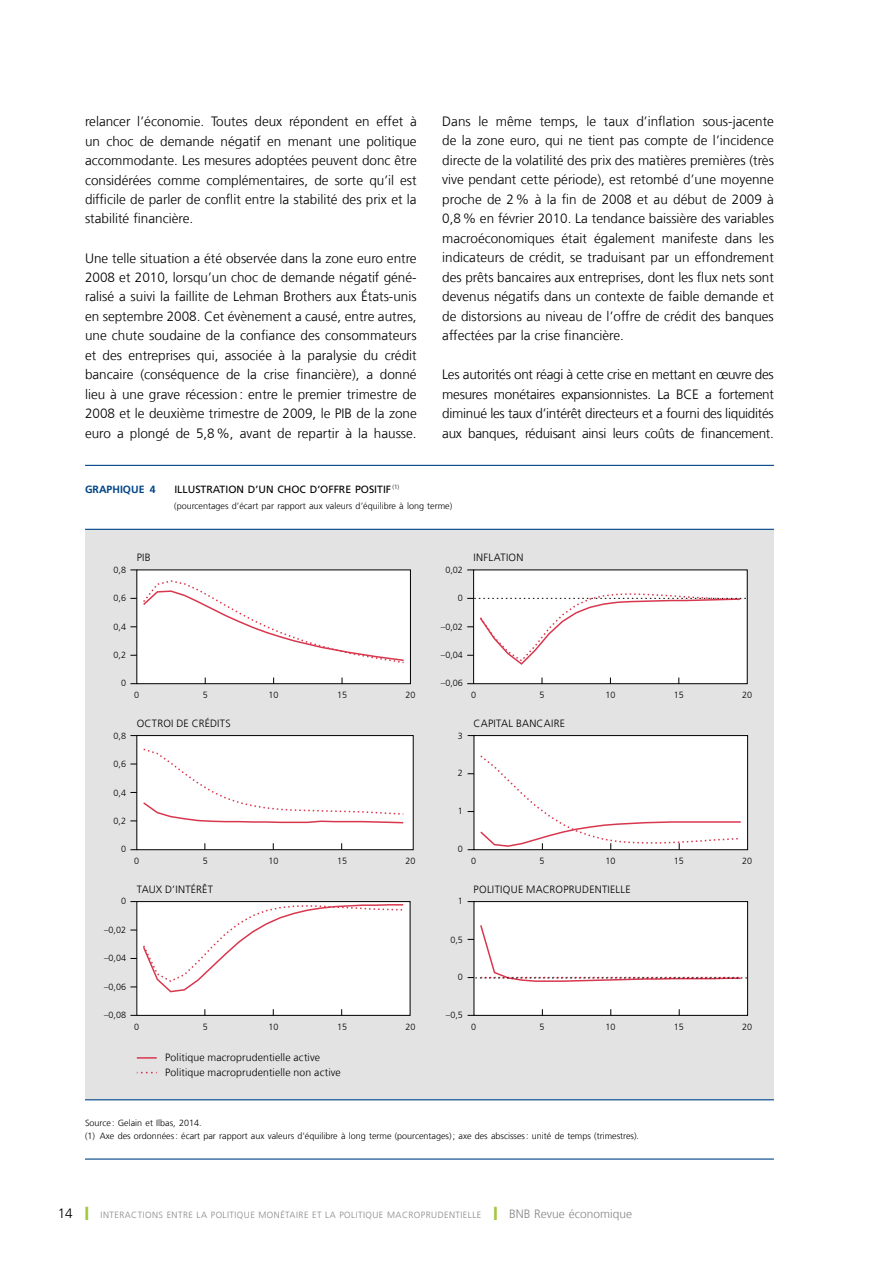
<style>
.page{position:relative;width:893px;height:1263px;background:#fff}
.page>*{position:absolute;margin:0;border:0;box-sizing:border-box;transform-origin:0 0}
.t1{font:300 13.5px/19.5px "Frutiger LT Com";color:#000;text-align:justify}
.t2{font:300 10.5px/15.1px "Frutiger LT Com";letter-spacing:.015em;color:#000}
.t3{font:10.5px "Frutiger LT Com";color:#000}
.t4{font:700 10.5px "Frutiger LT Com";color:#048}
.t5{font:300 9px/12.8px "Frutiger LT Com";color:#000}
.t6{font:300 9px "Frutiger LT Com";letter-spacing:.05em;color:#878787}
.s1{font-size:13.5px;color:#000}
.s2{color:#a2c740}
.s3{font-size:12px}
</style>
<div class="page">
<div style="left:85px;top:529px;width:689px;height:571px;background:#e3e3e3"></div>
<hr style="left:85px;top:465px;width:689px;height:1px;background:#048">
<hr style="left:85px;top:529px;width:689px;height:1px;background:#048">
<hr style="left:85px;top:1099px;width:689px;height:1px;background:#048">
<hr style="left:85px;top:1158px;width:689px;height:1px;background:#048">
<div style="left:137px;top:570px;width:273px;height:114px;background:#fff"></div>
<div style="left:474px;top:570px;width:273px;height:114px;background:#fff"></div>
<div style="left:137px;top:735px;width:276px;height:115px;background:#fff"></div>
<div style="left:474px;top:735px;width:274px;height:115px;background:#fff"></div>
<div style="left:137px;top:901px;width:273px;height:114px;background:#fff"></div>
<div style="left:474px;top:901px;width:274px;height:114px;background:#fff"></div>
<svg style="left:130px;top:580px;width:274px;height:84px"></svg>
<svg style="left:467px;top:593px;width:279px;height:72px"></svg>
<svg style="left:130px;top:748px;width:274px;height:76px"></svg>
<svg style="left:468px;top:754px;width:273px;height:96px"></svg>
<svg style="left:130px;top:901px;width:274px;height:92px"></svg>
<svg style="left:468px;top:923px;width:281px;height:60px"></svg>
<div style="left:136px;top:569px;width:275px;height:115px;border:1px solid #000"></div>
<div style="left:473px;top:569px;width:275px;height:115px;border:1px solid #000"></div>
<div style="left:136px;top:735px;width:278px;height:115px;border:1px solid #000"></div>
<div style="left:474px;top:735px;width:274px;height:115px;border:1px solid #000"></div>
<div style="left:136px;top:901px;width:274px;height:115px;border:1px solid #000"></div>
<div style="left:474px;top:901px;width:274px;height:115px;border:1px solid #000"></div>
<hr style="left:137px;top:1057px;width:20px;height:2px;background:#d8364d">
<p class="t1" style="left:85px;top:111px;width:333px">relancer l’économie. Toutes deux répondent en effet à un choc de demande négatif en menant une politique accommodante. Les mesures adoptées peuvent donc être considérées comme complémentaires, de sorte qu’il est difficile de parler de conflit entre la stabilité des prix et la stabilité financière.</p>
<p class="t1" style="left:85px;top:248px;width:333px">U ne telle situation a été observée dans la zone euro entre 2008 et 2010, lorsqu’un choc de demande négatif géné‑ ralisé a suivi la faillite de Lehman Brothers aux États-unis en septembre 2008. Cet évènement a causé, entre autres, une chute soudaine de la confiance des consommateurs et des entreprises qui, associée à la paralysie du crédit bancaire (conséquence de la crise financière), a donné lieu à une grave récession: entre le premier trimestre de 2008 et le deuxième trimestre de 2009, le PIB de la zone euro a plongé de 5,8%, avant de repartir à la hausse.</p>
<p class="t1" style="left:442px;top:111px;width:333px">Dans le même temps, le taux d’inflation sous-jacente de la zone euro, qui ne tient pas compte de l’incidence directe de la volatilité des prix des matières premières (très vive pendant cette période), est retombé d’une moyenne proche de 2% à la fin de 2008 et au début de 2009 à 0,8% en février 2010. La tendance baissière des variables macroéconomiques était également manifeste dans les indicateurs de crédit, se traduisant par un effondrement des prêts bancaires aux entreprises, dont les flux nets sont devenus négatifs dans un contexte de faible demande et de distorsions au niveau de l’offre de crédit des banques affectées par la crise financière.</p>
<p class="t1" style="left:442px;top:365px;width:333px">Les autorités ont réagi à cette crise en mettant en œuvre des mesures monétaires expansionnistes. La BCE a fortement diminué les taux d’intérêt directeurs et a fourni des liquidités aux banques, réduisant ainsi leurs coûts de financement.</p>
<p class="t4" style="left:85px;top:483px;width:72px">GRAPHIQUE 4</p>
<p class="t3" style="left:174px;top:483px;width:226px">ILLUSTRATION D’UN CHOC D’OFFRE POSITIF <sup>(1)</sup></p>
<p class="t5" style="left:174px;top:500px;width:279px">(pourcentages d’écart par rapport aux valeurs d’équilibre à long terme)</p>
<p class="t2" style="left:137px;top:550px;width:16px">PIB</p>
<p class="t2" style="left:474px;top:550px;width:51px">INFLATION</p>
<p class="t5" style="left:114px;top:563px;width:14px">0,8</p>
<p class="t5" style="left:445px;top:563px;width:19px">0,02</p>
<p class="t5" style="left:114px;top:591px;width:14px">0,6</p>
<p class="t5" style="left:458px;top:591px;width:7px">0</p>
<p class="t5" style="left:114px;top:620px;width:14px">0,4</p>
<p class="t5" style="left:441px;top:620px;width:24px">–0,02</p>
<p class="t5" style="left:114px;top:648px;width:14px">0,2</p>
<p class="t5" style="left:441px;top:648px;width:24px">–0,04</p>
<p class="t5" style="left:121px;top:677px;width:7px">0</p>
<p class="t5" style="left:441px;top:677px;width:24px">–0,06</p>
<p class="t5" style="left:134px;top:689px;width:7px">0</p>
<p class="t5" style="left:203px;top:689px;width:7px">5</p>
<p class="t5" style="left:269px;top:689px;width:12px">10</p>
<p class="t5" style="left:337px;top:689px;width:12px">15</p>
<p class="t5" style="left:405px;top:689px;width:12px">20</p>
<p class="t5" style="left:471px;top:689px;width:7px">0</p>
<p class="t5" style="left:539px;top:689px;width:7px">5</p>
<p class="t5" style="left:605px;top:689px;width:12px">10</p>
<p class="t5" style="left:674px;top:689px;width:12px">15</p>
<p class="t5" style="left:742px;top:689px;width:12px">20</p>
<p class="t5" style="left:114px;top:729px;width:14px">0,8</p>
<p class="t5" style="left:114px;top:757px;width:14px">0,6</p>
<p class="t5" style="left:114px;top:786px;width:14px">0,4</p>
<p class="t5" style="left:114px;top:814px;width:14px">0,2</p>
<p class="t5" style="left:121px;top:843px;width:7px">0</p>
<p class="t5" style="left:121px;top:895px;width:7px">0</p>
<p class="t2" style="left:137px;top:716px;width:95px">OCTROI DE CRÉDITS</p>
<p class="t5" style="left:458px;top:729px;width:7px">3</p>
<p class="t2" style="left:474px;top:716px;width:93px">CAPITAL BANCAIRE</p>
<p class="t5" style="left:458px;top:767px;width:7px">2</p>
<p class="t5" style="left:458px;top:805px;width:7px">1</p>
<p class="t5" style="left:458px;top:843px;width:7px">0</p>
<p class="t5" style="left:134px;top:855px;width:7px">0</p>
<p class="t5" style="left:203px;top:855px;width:7px">5</p>
<p class="t5" style="left:269px;top:855px;width:12px">10</p>
<p class="t5" style="left:337px;top:855px;width:12px">15</p>
<p class="t5" style="left:405px;top:855px;width:12px">20</p>
<p class="t5" style="left:471px;top:855px;width:7px">0</p>
<p class="t5" style="left:539px;top:855px;width:7px">5</p>
<p class="t5" style="left:605px;top:855px;width:12px">10</p>
<p class="t5" style="left:674px;top:855px;width:12px">15</p>
<p class="t5" style="left:742px;top:855px;width:12px">20</p>
<p class="t2" style="left:137px;top:882px;width:78px">TAUX D’INTÉRÊT</p>
<p class="t5" style="left:458px;top:895px;width:7px">1</p>
<p class="t2" style="left:474px;top:882px;width:159px">POLITIQUE MACROPRUDENTIELLE</p>
<p class="t5" style="left:104px;top:923px;width:24px">–0,02</p>
<p class="t5" style="left:104px;top:952px;width:24px">–0,04</p>
<p class="t5" style="left:104px;top:980px;width:24px">–0,06</p>
<p class="t5" style="left:104px;top:1009px;width:24px">–0,08</p>
<p class="t5" style="left:450px;top:933px;width:14px">0,5</p>
<p class="t5" style="left:458px;top:971px;width:7px">0</p>
<p class="t5" style="left:446px;top:1009px;width:19px">–0,5</p>
<p class="t5" style="left:134px;top:1020px;width:7px">0</p>
<p class="t5" style="left:203px;top:1020px;width:7px">5</p>
<p class="t5" style="left:269px;top:1020px;width:12px">10</p>
<p class="t5" style="left:337px;top:1020px;width:12px">15</p>
<p class="t5" style="left:405px;top:1020px;width:12px">20</p>
<p class="t5" style="left:471px;top:1020px;width:7px">0</p>
<p class="t5" style="left:539px;top:1020px;width:7px">5</p>
<p class="t5" style="left:605px;top:1020px;width:12px">10</p>
<p class="t5" style="left:674px;top:1020px;width:12px">15</p>
<p class="t5" style="left:742px;top:1020px;width:12px">20</p>
<p class="t2" style="left:165px;top:1050px;width:177px">Politique macroprudentielle active<br>Politique macroprudentielle non active</p>
<p class="t5" style="left:85px;top:1116px;width:555px">Source : Gelain et Ilbas, 2014.<br>(1) Axe des ordonnées: écart par rapport aux valeurs d'équilibre à long terme (pourcentages); axe des abscisses: unité de temps (trimestres).</p>
<p class="t6" style="left:58px;top:1209px;width:121px"><span class="s1">14</span> <span class="s2">❙</span> Interactions entr</p>
<p class="t6" style="left:188px;top:1209px;width:445px">e la politique monétaire et la politique macroprudenti elle <span class="s2">❙</span> <span class="s3">BNB Revue économique</span></p>
</div>
